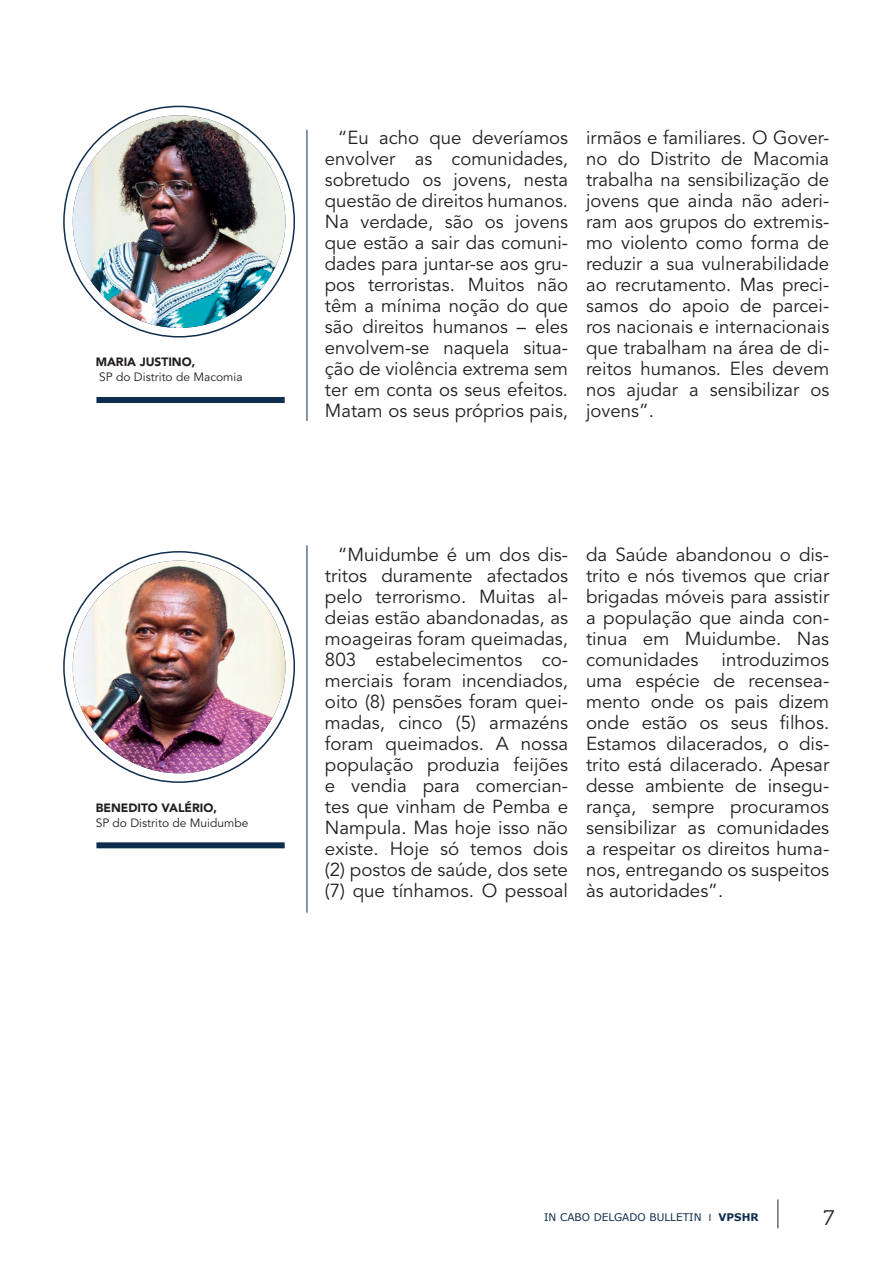
<style>
.page{position:relative;width:893px;height:1263px;background:#fff}
.page>*{position:absolute;margin:0;border:0;box-sizing:border-box;transform-origin:0 0}
.t1{font:21px "Museo 300";color:#231f20}
.t2{font:18.75px/21px "Avenir LT Std";color:#231f20;text-align:justify}
.t3{font:12px "Avenir LT Std";color:#231f20}
.t4{font:900 12px "Avenir LT Std";color:#231f20}
.t5{font:10.5px "Verdana";color:#102d4e}
.s1{font-family:"Myriad Pro"}
.s2{font-weight:700}
</style>
<div class="page">
<svg style="left:778px;top:1199px;width:1px;height:29px"></svg>
<hr style="left:307px;top:130px;width:1px;height:291px;background:#102d4e">
<hr style="left:307px;top:545px;width:1px;height:368px;background:#102d4e">
<img style="left:73px;top:115px;width:212px;height:213px;border-radius:106px">
<img style="left:73px;top:561px;width:212px;height:212px;border-radius:106px">
<div style="left:96px;top:397px;width:189px;height:6px;background:#102d4e"></div>
<div style="left:96px;top:842px;width:189px;height:6px;background:#102d4e"></div>
<p class="t4" style="left:96px;top:355px;width:101px">MARIA JUSTINO,</p>
<p class="t3" style="left:99px;top:370px;width:145px">SP do Distrito de Macomia</p>
<p class="t4" style="left:96px;top:800px;width:123px">BENEDITO VALÉRIO,</p>
<p class="t3" style="left:96px;top:816px;width:154px">SP do Distrito de Muidumbe</p>
<p class="t2" style="left:325px;top:127px;width:245px;text-indent:13px">“Eu acho que deveríamos envolver as comunidades, sobretudo os jovens, nesta questão de direitos humanos.<br>Na verdade, são os jovens que estão a sair das comuni&shy;dades para juntar-se aos gru&shy;pos terroristas. Muitos não têm a mínima noção do que são direitos humanos – eles envolvem-se naquela situa&shy;ção de violência extrema sem ter em conta os seus efeitos.<br>Matam os seus próprios pais,</p>
<p class="t2" style="left:586px;top:127px;width:245px">irmãos e familiares. O Gover&shy;no do Distrito de Macomia trabalha na sensibilização de jovens que ainda não aderi&shy;ram aos grupos do extremis&shy;mo violento como forma de reduzir a sua vulnerabilidade ao recrutamento. Mas preci&shy;samos do apoio de parcei&shy;ros nacionais e internacionais que trabalham na área de di&shy;reitos humanos. Eles devem nos ajudar a sensibilizar os jovens”.</p>
<p class="t2" style="left:325px;top:545px;width:245px;text-indent:13px">“Muidumbe é um dos dis&shy;tritos duramente afectados pelo terrorismo. Muitas al&shy;deias estão abandonadas, as moageiras foram queimadas, 803 estabelecimentos co&shy;merciais foram incendiados, oito (8) pensões foram quei&shy;madas, cinco (5) armazéns foram queimados. A nossa população produzia feijões e vendia para comercian&shy;tes que vinham de Pemba e Nampula. Mas hoje isso não existe. Hoje só temos dois (2) postos de saúde, dos sete (7) que tínhamos. O pessoal</p>
<p class="t2" style="left:586px;top:545px;width:245px">da Saúde abandonou o dis&shy;trito e nós tivemos que criar brigadas móveis para assistir a população que ainda con&shy;tinua em Muidumbe. Nas comunidades introduzimos uma espécie de recensea&shy;mento onde os pais dizem onde estão os seus filhos.<br>Estamos dilacerados, o dis&shy;trito está dilacerado. Apesar desse ambiente de insegu&shy;rança, sempre procuramos sensibilizar as comunidades a respeitar os direitos huma&shy;nos, entregando os suspeitos às autoridades”.</p>
<p class="t5" style="left:544px;top:1210px;width:216px">IN CABO DELGADO BULLETIN <span class="s1">I</span> <span class="s2">VPSHR</span></p>
<p class="t1" style="left:824px;top:1206px;width:12px">7</p>
</div>
